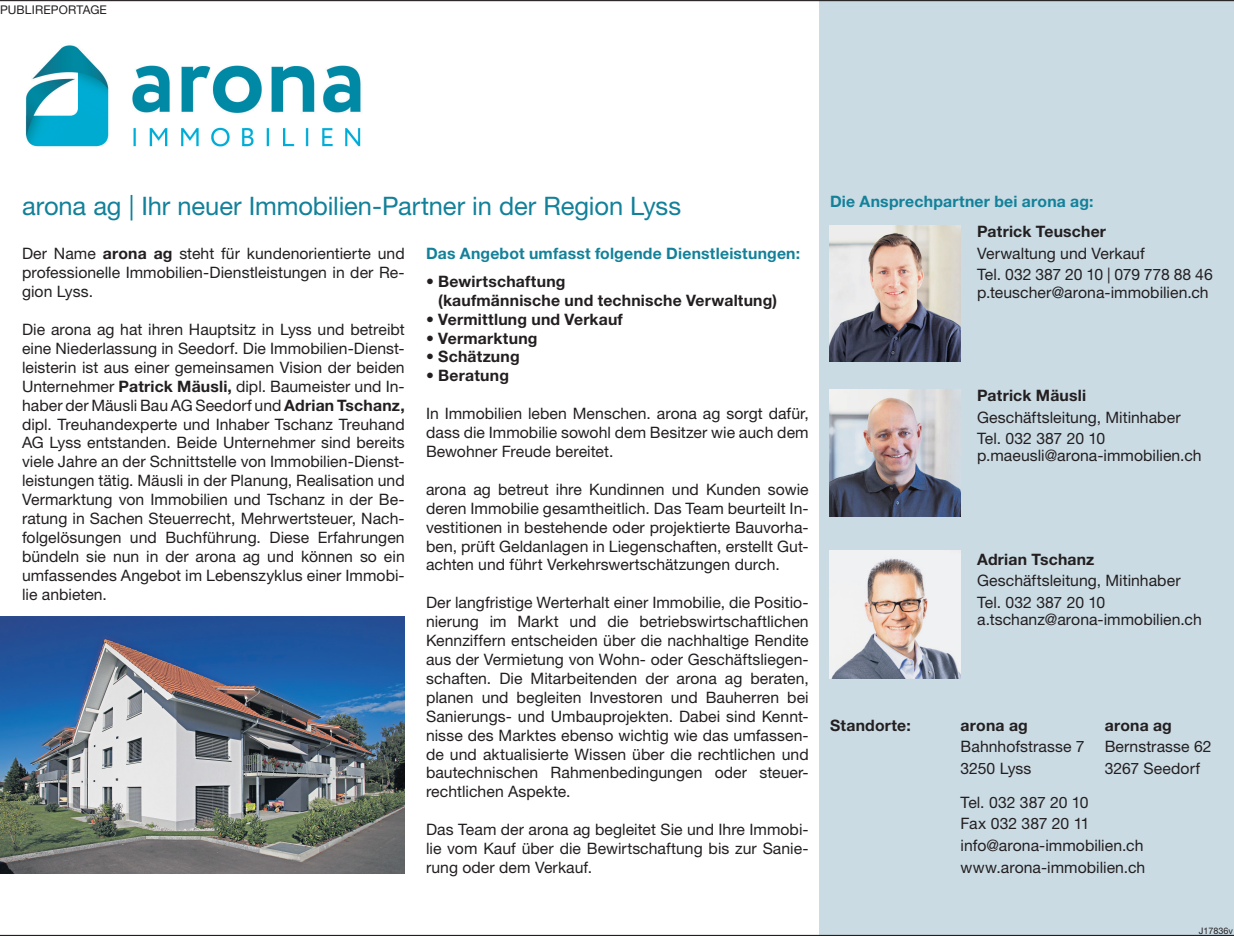
<style>
.page{position:relative;width:1234px;height:936px;background:#fff}
.page>*{position:absolute;margin:0;border:0;box-sizing:border-box;transform-origin:0 0}
.t1{font:25.5px "Helvetica Neue LT";letter-spacing:-.005em;color:#128199}
.t2{font:15.75px/18.9px "Helvetica Neue LT";letter-spacing:.005em;color:#231f20;text-align:justify}
.t3{font:700 15.75px/18.9px "Helvetica Neue LT";letter-spacing:.015em;color:#231f20}
.t4{font:700 15.75px "Helvetica Neue LT";letter-spacing:.015em;color:#128199}
.t5{font:12px "Helvetica Neue LT";letter-spacing:.01em;color:#231f20}
.t6{font:9px "Helvetica Neue LT";color:#231f20}
.s1{font-weight:700}
</style>
<div class="page">
<div style="left:819px;top:1px;width:414px;height:934px;background:#cadbe4"></div>
<img style="left:25px;top:45px;width:336px;height:102px">
<img style="left:0;top:616px;width:404px;height:257px">
<hr style="left:0;top:0;width:1233px;height:1px;background:#231f20">
<hr style="left:0;top:934px;width:1233px;height:1px;background:#231f20">
<img style="left:829px;top:226px;width:130px;height:135px">
<img style="left:829px;top:389px;width:130px;height:127px">
<img style="left:829px;top:550px;width:130px;height:129px">
<p class="t5" style="left:0;top:3px;width:108px">PUBLIREPORTAGE</p>
<h1 class="t1" style="left:22px;top:191px;width:660px">arona ag | Ihr neuer Immobilien-Partner in der Region Lyss</h1>
<p class="t2" style="left:22px;top:244px;width:384px">Der Name <span class="s1">arona ag</span> steht für kundenorientierte und professionelle Immobilien-Dienstleistungen in der Re&shy;gion Lyss.</p>
<p class="t2" style="left:22px;top:320px;width:384px">Die arona ag hat ihren Hauptsitz in Lyss und betreibt eine Niederlassung in Seedorf. Die Immobilien-Dienst&shy;leisterin ist aus einer gemeinsamen Vision der beiden Unternehmer <span class="s1">Patrick Mäusli,</span> dipl. Baumeister und In&shy;haber der Mäusli Bau AG Seedorf und <span class="s1">Adrian Tschanz, </span>dipl. Treuhandexperte und Inhaber Tschanz Treuhand AG Lyss entstanden. Beide Unternehmer sind bereits viele Jahre an der Schnittstelle von Immobilien-Dienst&shy;leistungen tätig. Mäusli in der Planung, Realisation und Vermarktung von Immobilien und Tschanz in der Be&shy;ratung in Sachen Steuerrecht, Mehrwertsteuer, Nach&shy;folgelösungen und Buchführung. Diese Erfahrungen bündeln sie nun in der arona ag und können so ein umfassendes Angebot im Lebenszyklus einer Immobi&shy;lie anbieten.</p>
<p class="t4" style="left:426px;top:244px;width:375px">Das Angebot umfasst folgende Dienstleistungen:</p>
<p class="t3" style="left:438px;top:271px;width:340px;text-indent:-12px">• Bewirtschaftung<br>(kaufmännische und technische Verwaltung)</p>
<p class="t3" style="left:426px;top:309px;width:198px">• Vermittlung und Verkauf</p>
<p class="t3" style="left:426px;top:328px;width:113px">• Vermarktung</p>
<p class="t3" style="left:426px;top:347px;width:95px">• Schätzung</p>
<p class="t3" style="left:426px;top:366px;width:84px">• Beratung</p>
<p class="t2" style="left:426px;top:404px;width:384px">In Immobilien leben Menschen. arona ag sorgt dafür, dass die Immobilie sowohl dem Besitzer wie auch dem Bewohner Freude bereitet.</p>
<p class="t2" style="left:426px;top:479px;width:384px">arona ag betreut ihre Kundinnen und Kunden sowie deren Immobilie gesamtheitlich. Das Team beurteilt In&shy;vestitionen in bestehende oder projektierte Bauvorha&shy;ben, prüft Geldanlagen in Liegenschaften, erstellt Gut&shy;achten und führt Verkehrswertschätzungen durch.</p>
<p class="t2" style="left:426px;top:593px;width:384px">Der langfristige Werterhalt einer Immobilie, die Positio&shy;nierung im Markt und die betriebswirtschaftlichen Kennziffern entscheiden über die nachhaltige Rendite aus der Vermietung von Wohn- oder Geschäftsliegen&shy;schaften. Die Mitarbeitenden der arona ag beraten, planen und begleiten Investoren und Bauherren bei Sanierungs- und Umbauprojekten. Dabei sind Kennt&shy;nisse des Marktes ebenso wichtig wie das umfassen&shy;de und aktualisierte Wissen über die rechtlichen und bautechnischen Rahmenbedingungen oder steuer&shy;rechtlichen Aspekte.</p>
<p class="t2" style="left:426px;top:819px;width:384px">Das Team der arona ag begleitet Sie und Ihre Immobi&shy;lie vom Kauf über die Bewirtschaftung bis zur Sanie&shy;rung oder dem Verkauf.</p>
<p class="t4" style="left:829px;top:192px;width:265px">Die Ansprechpartner bei arona ag:</p>
<p class="t3" style="left:976px;top:222px;width:130px">Patrick Teuscher</p>
<p class="t2" style="left:976px;top:242px;width:237px;line-height:21.5px">Verwaltung und Verkauf<br>Tel. 032 387 20 10 | 079 778 88 46</p>
<p class="t2" style="left:976px;top:282px;width:233px">p.teuscher@arona-immobilien.ch</p>
<p class="t3" style="left:976px;top:385px;width:111px">Patrick Mäusli</p>
<p class="t2" style="left:976px;top:406px;width:205px;line-height:21.5px">Geschäftsleitung, Mitinhaber<br>Tel. 032 387 20 10</p>
<p class="t2" style="left:976px;top:446px;width:226px">p.maeusli@arona-immobilien.ch</p>
<p class="t3" style="left:976px;top:549px;width:119px">Adrian Tschanz</p>
<p class="t2" style="left:976px;top:570px;width:205px;line-height:21.5px">Geschäftsleitung, Mitinhaber<br>Tel. 032 387 20 10</p>
<p class="t2" style="left:976px;top:610px;width:226px">a.tschanz@arona-immobilien.ch</p>
<p class="t3" style="left:829px;top:715px;width:82px">Standorte:</p>
<p class="t3" style="left:960px;top:715px;width:69px">arona ag</p>
<p class="t3" style="left:1104px;top:715px;width:69px">arona ag</p>
<p class="t2" style="left:960px;top:736px;width:125px">Bahnhofstrasse 7</p>
<p class="t2" style="left:1104px;top:736px;width:108px">Bernstrasse 62</p>
<p class="t2" style="left:960px;top:758px;width:72px">3250 Lyss</p>
<p class="t2" style="left:1104px;top:758px;width:97px">3267 Seedorf</p>
<p class="t2" style="left:960px;top:791px;width:186px;line-height:21.5px;text-align:left">Tel. 032 387 20 10<br>Fax 032 387 20 11 info@arona-immobilien.ch www.arona-immobilien.ch</p>
<p class="t6" style="left:1198px;top:925px;width:36px">J17836v</p>
</div>
